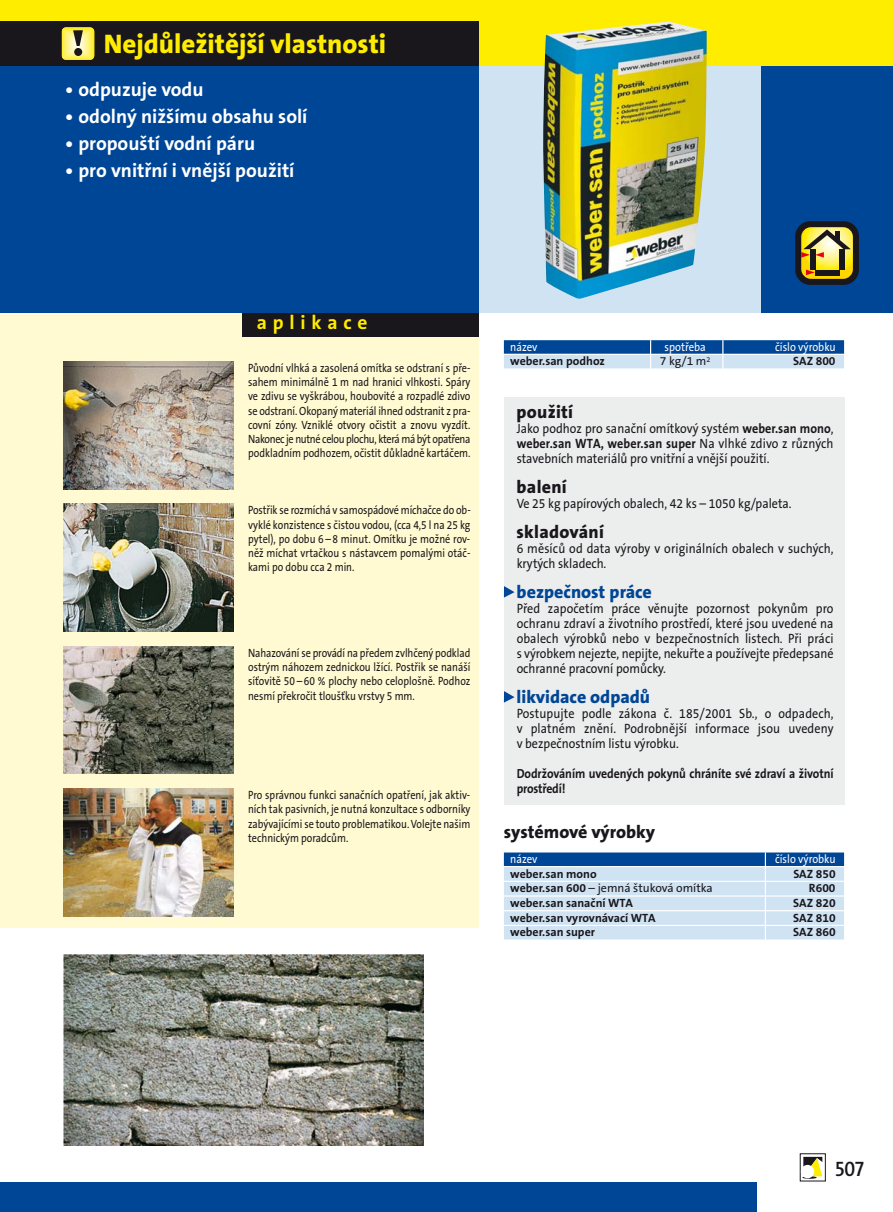
<style>
.page{position:relative;width:893px;height:1212px;background:#fff}
.page>*{position:absolute;margin:0;border:0;box-sizing:border-box;transform-origin:0 0}
.t1{font:800 27px "The Sans CE B8";color:#ffed00}
.t2{font:600 21px "The Sans Cd CELF";color:#1a171c;scale:1.05 1}
.t3{font:700 19.5px "The Sans CE B7";color:#fff}
.t4{font:700 19.5px "The Sans CE B7";letter-spacing:.3em;color:#ffed00}
.t5{font:800 18px "The Sans CE B8";letter-spacing:.015em;color:#1a171c}
.t6{font:800 18px "The Sans CE B8";color:#004696}
.t7{font:13.5px/15px "The Sans CE B5 Plain";color:#1a171c;text-align:justify;scale:.9 1}
.t8{font:700 13.2px/15px "The Sans CE B7";letter-spacing:-.005em;color:#1a171c;scale:.9 1}
.t9{font:12px/14.2px "The Sans CE B5 Plain";color:#1a171c;text-align:justify;scale:.85 1}
.t10{font:700 12px "The Sans CE B7";color:#1a171c}
.t11{font:12px "The Sans CE B5 Plain";color:#fff;scale:.9 1}
.t12{font:12px "The Sans CE B5 Plain";color:#1a171c}
.s1{font-family:"The Sans CE B7";font-weight:700}
</style>
<div class="page">
<div style="left:761px;top:66px;width:132px;height:247px;background:#004696"></div>
<div style="left:0;top:0;width:893px;height:66px;background:#ffed00"></div>
<div style="left:0;top:21px;width:478px;height:45px;background:#1a171c"></div>
<svg style="left:62px;top:27px;width:32px;height:33px"></svg>
<div style="left:0;top:313px;width:478px;height:615px;background:#fffad1"></div>
<div style="left:242px;top:313px;width:236px;height:24px;background:#1a171c"></div>
<div style="left:478px;top:66px;width:283px;height:247px;background:#d0e3f3"></div>
<div style="left:0;top:66px;width:479px;height:247px;background:#004696"></div>
<img style="left:543px;top:22px;width:164px;height:277px">
<svg style="left:803px;top:1156px;width:20px;height:23px"></svg>
<div style="left:800px;top:1153px;width:26px;height:28px;border:1px solid #1a171c"></div>
<svg style="left:803px;top:1157px;width:19px;height:19px"></svg>
<hr style="left:802px;top:1176px;width:15px;height:3px;background:#1a171c;border-radius:50%">
<div style="left:801px;top:1165px;width:13px;height:13px;background:#fff;border-radius:50%"></div>
<div style="left:74px;top:48px;width:8px;height:8px;background:#1a171c;border-radius:50%"></div>
<svg style="left:73px;top:30px;width:10px;height:16px"></svg>
<div style="left:795px;top:221px;width:64px;height:64px;background:#1a171c;border-radius:15px"></div>
<svg style="left:801px;top:227px;width:52px;height:52px"></svg>
<div style="left:810px;top:249px;width:5px;height:21px;background:#1a171c"></div>
<div style="left:839px;top:249px;width:5px;height:21px;background:#1a171c"></div>
<div style="left:815px;top:270px;width:24px;height:5px;background:#1a171c"></div>
<svg style="left:801px;top:229px;width:50px;height:29px"></svg>
<svg style="left:806px;top:270px;width:9px;height:5px"></svg>
<div style="left:0;top:1182px;width:757px;height:30px;background:#004696"></div>
<img style="left:64px;top:789px;width:170px;height:127px">
<img style="left:64px;top:647px;width:170px;height:126px">
<img style="left:64px;top:504px;width:170px;height:127px">
<img style="left:64px;top:361px;width:170px;height:128px">
<img style="left:64px;top:954px;width:360px;height:192px">
<div style="left:504px;top:340px;width:340px;height:14px;background:#004696"></div>
<div style="left:504px;top:355px;width:340px;height:13px;background:#d0e3f3"></div>
<div style="left:504px;top:852px;width:340px;height:14px;background:#004696"></div>
<div style="left:504px;top:867px;width:340px;height:14px;background:#d0e3f3"></div>
<div style="left:504px;top:882px;width:340px;height:13px;background:#d0e3f3"></div>
<div style="left:504px;top:896px;width:340px;height:14px;background:#d0e3f3"></div>
<div style="left:504px;top:911px;width:340px;height:14px;background:#d0e3f3"></div>
<div style="left:504px;top:926px;width:340px;height:13px;background:#d0e3f3"></div>
<hr style="left:650px;top:340px;width:1px;height:34px;background:#fff">
<hr style="left:765px;top:852px;width:1px;height:101px;background:#fff">
<div style="left:504px;top:397px;width:340px;height:407px;background:#eceded"></div>
<svg style="left:504px;top:586px;width:11px;height:12px"></svg>
<svg style="left:504px;top:691px;width:11px;height:12px"></svg>
<hr style="left:722px;top:340px;width:1px;height:34px;background:#fff">
<p class="t1" style="left:104px;top:33px;width:284px">Nejdůležitější vlastnosti</p>
<p class="t3" style="left:65px;top:82px;width:140px">• odpuzuje vodu</p>
<p class="t3" style="left:65px;top:109px;width:244px">• odolný nižšímu obsahu solí</p>
<p class="t3" style="left:65px;top:136px;width:191px">• propouští vodní páru</p>
<p class="t3" style="left:65px;top:163px;width:231px">• pro vnitřní i vnější použití</p>
<p class="t4" style="left:257px;top:315px;width:112px">aplikace</p>
<p class="t9" style="left:248px;top:362px;width:263px">Původní vlhká a zasolená omítka se odstraní s pře&shy;sahem minimálně 1 m nad hranici vlhkosti. Spáry ve zdivu se vyškrábou, houbovité a rozpadlé zdivo se odstraní. Okopaný materiál ihned odstranit z pra&shy;covní zóny. Vzniklé otvory očistit a znovu vyzdít.<br>Nakonec je nutné celou plochu, která má být opatřena podkladním podhozem, očistit důkladně kartáčem.</p>
<p class="t9" style="left:248px;top:504px;width:263px">Postřik se rozmíchá v samospádové míchačce do ob&shy;vyklé konzistence s čistou vodou, (cca 4,5 l na 25 kg pytel), po dobu 6 – 8 minut. Omítku je možné rov&shy;něž míchat vrtačkou s nástavcem pomalými otáč&shy;kami po dobu cca 2 min.</p>
<p class="t9" style="left:248px;top:647px;width:263px">Nahazování se provádí na předem zvlhčený podklad ostrým náhozem zednickou lžící. Postřik se nanáší síťovitě 50 – 60 % plochy nebo celoplošně. Podhoz nesmí překročit tloušťku vrstvy 5 mm.</p>
<p class="t9" style="left:248px;top:789px;width:263px">Pro správnou funkci sanačních opatření, jak aktiv&shy;ních tak pasivních, je nutná konzultace s odborníky zabývajícími se touto problemati kou. Volejte našim technickým poradcům.</p>
<p class="t11" style="left:510px;top:342px;width:32px">název</p>
<p class="t11" style="left:664px;top:342px;width:47px">spotřeba</p>
<p class="t11" style="left:775px;top:342px;width:69px">číslo výrobku</p>
<p class="t10" style="left:510px;top:356px;width:96px">weber.san podhoz</p>
<p class="t12" style="left:660px;top:356px;width:52px">7 kg/1 m<sup>2</sup></p>
<p class="t10" style="left:793px;top:356px;width:44px">SAZ 800</p>
<p class="t5" style="left:517px;top:404px;width:58px">použití</p>
<p class="t7" style="left:517px;top:422px;width:354px">Jako podhoz pro sanační omítkový systém <span class="s1">weber.san mono</span>, <span class="s1">weber.san WTA, weber.san super</span> Na vlhké zdivo z různých stavebních materiálů pro vnitřní a vnější použití.</p>
<p class="t5" style="left:517px;top:479px;width:52px">balení</p>
<p class="t7" style="left:517px;top:497px;width:307px">Ve 25 kg papírových obalech, 42 ks – 1050 kg/paleta.</p>
<p class="t5" style="left:517px;top:524px;width:89px">skladování</p>
<p class="t7" style="left:517px;top:542px;width:354px">6 měsíců od data výroby v originálních obalech v suchých, krytých skladech.</p>
<p class="t6" style="left:517px;top:584px;width:137px">bezpečnost práce</p>
<p class="t7" style="left:517px;top:602px;width:354px">Před započetím práce věnujte pozornost pokynům pro ochranu zdraví a životního prostředí, které jsou uvedené na obalech výrobků nebo v bezpečnostních listech. Při práci s výrobkem nejezte, nepijte, nekuřte a používejte předepsané ochranné pracovní pomůcky.</p>
<p class="t6" style="left:517px;top:689px;width:135px">likvidace odpadů</p>
<p class="t7" style="left:517px;top:707px;width:354px">Postupujte podle zákona č. 185/2001 Sb., o odpadech, v platném znění. Podrobnější informace jsou uvedeny v bezpeč nostním listu výrobku.</p>
<p class="t8" style="left:517px;top:767px;width:354px">Dodržováním uvedených pokynů chráníte své zdraví a životní prostředí!</p>
<p class="t5" style="left:504px;top:824px;width:153px">systémové výrobky</p>
<p class="t11" style="left:510px;top:854px;width:32px">název</p>
<p class="t11" style="left:775px;top:854px;width:69px">číslo výrobku</p>
<p class="t10" style="left:510px;top:869px;width:88px">weber.san mono</p>
<p class="t10" style="left:793px;top:869px;width:44px">SAZ 850</p>
<p class="t12" style="left:510px;top:883px;width:204px"><span class="s1">weber.san 600</span> – jemná štuková omítka</p>
<p class="t10" style="left:809px;top:883px;width:28px">R600</p>
<p class="t10" style="left:510px;top:898px;width:124px">weber.san sanační WTA</p>
<p class="t10" style="left:793px;top:898px;width:44px">SAZ 820</p>
<p class="t10" style="left:510px;top:913px;width:147px">weber.san vyrovnávací WTA</p>
<p class="t10" style="left:793px;top:913px;width:44px">SAZ 810</p>
<p class="t10" style="left:510px;top:927px;width:86px">weber.san super</p>
<p class="t10" style="left:793px;top:927px;width:44px">SAZ 860</p>
<p class="t2" style="left:836px;top:1161px;width:29px">507</p>
</div>
